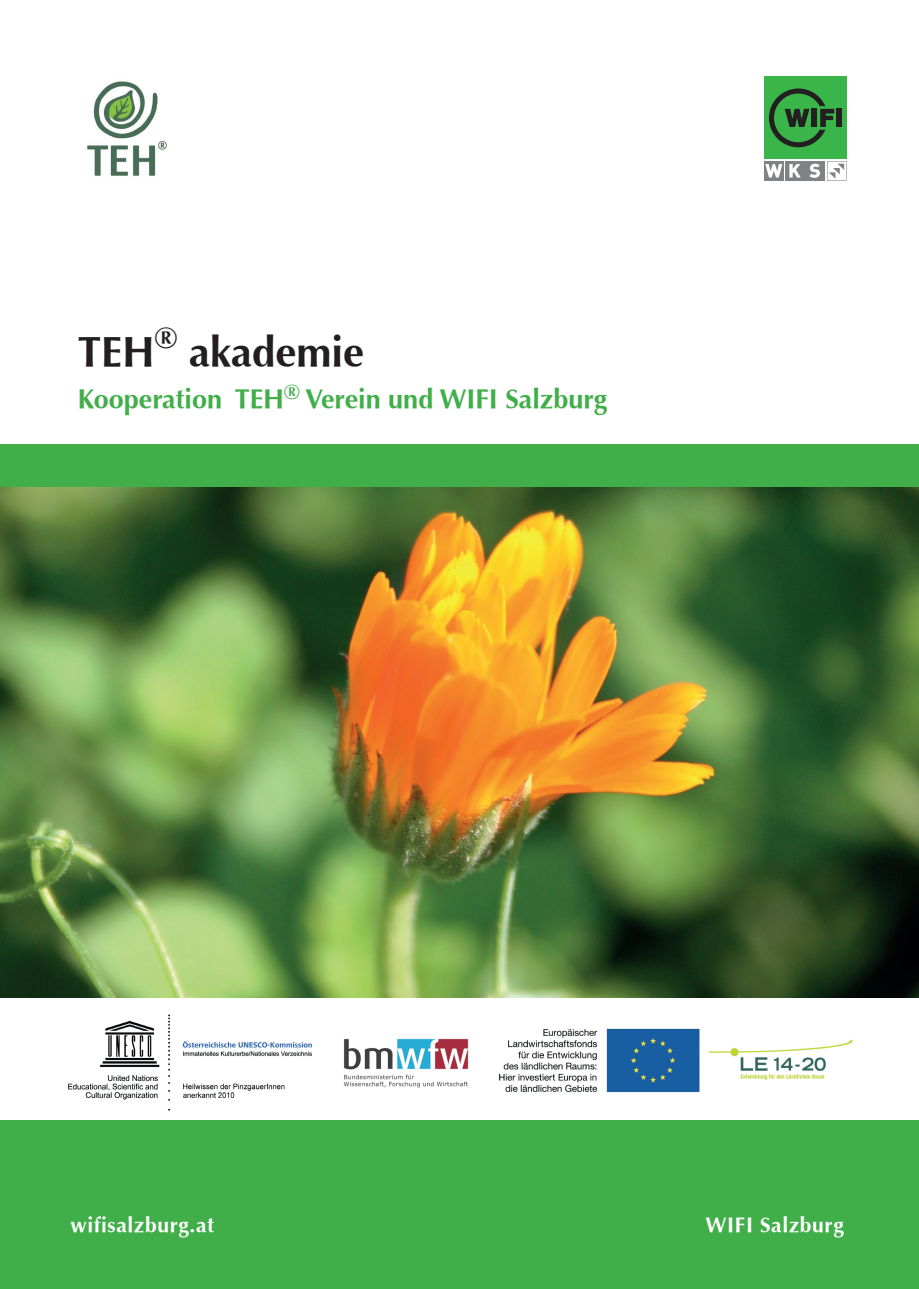
<style>
.page{position:relative;width:919px;height:1289px;background:#fff}
.page>*{position:absolute;margin:0;border:0;box-sizing:border-box;transform-origin:0 0}
.t1{font:700 42px "Optima";color:#231f20}
.t2{font:700 27px "Optima";color:#40ae49}
.t3{font:700 21px "Optima";letter-spacing:.03em;color:#fff}
</style>
<div class="page">
<img style="left:0;top:486px;width:918px;height:512px">
<div style="left:764px;top:77px;width:82px;height:82px;background:#3ab54a"></div>
<div style="left:805px;top:161px;width:20px;height:20px;background:#808285"></div>
<div style="left:784px;top:161px;width:20px;height:20px;background:#808285"></div>
<svg style="left:789px;top:164px;width:11px;height:13px"></svg>
<div style="left:764px;top:161px;width:19px;height:20px;background:#808285"></div>
<svg style="left:765px;top:164px;width:17px;height:13px"></svg>
<div style="left:836px;top:109px;width:5px;height:18px;background:#231f20"></div>
<svg style="left:769px;top:88px;width:65px;height:59px"></svg>
<svg style="left:809px;top:164px;width:10px;height:14px"></svg>
<svg style="left:827px;top:161px;width:19px;height:20px"></svg>
<div style="left:0;top:1120px;width:918px;height:168px;background:#40ae49"></div>
<img style="left:87px;top:81px;width:80px;height:95px">
<div style="left:0;top:444px;width:918px;height:42px;background:#40ae49"></div>
<img style="left:68px;top:1014px;width:244px;height:97px">
<img style="left:343px;top:1038px;width:126px;height:50px">
<img style="left:499px;top:1028px;width:201px;height:65px">
<img style="left:708px;top:1040px;width:144px;height:39px">
<h1 class="t1" style="left:78px;top:327px;width:288px">TEH<sup>®</sup> akademie</h1>
<p class="t2" style="left:78px;top:383px;width:531px">Kooperation TEH<sup>®</sup> Verein und WIFI Salzburg</p>
<p class="t3" style="left:70px;top:1212px;width:145px">wifisalzburg.at</p>
<p class="t3" style="left:705px;top:1212px;width:140px">WIFI Salzburg</p>
</div>
